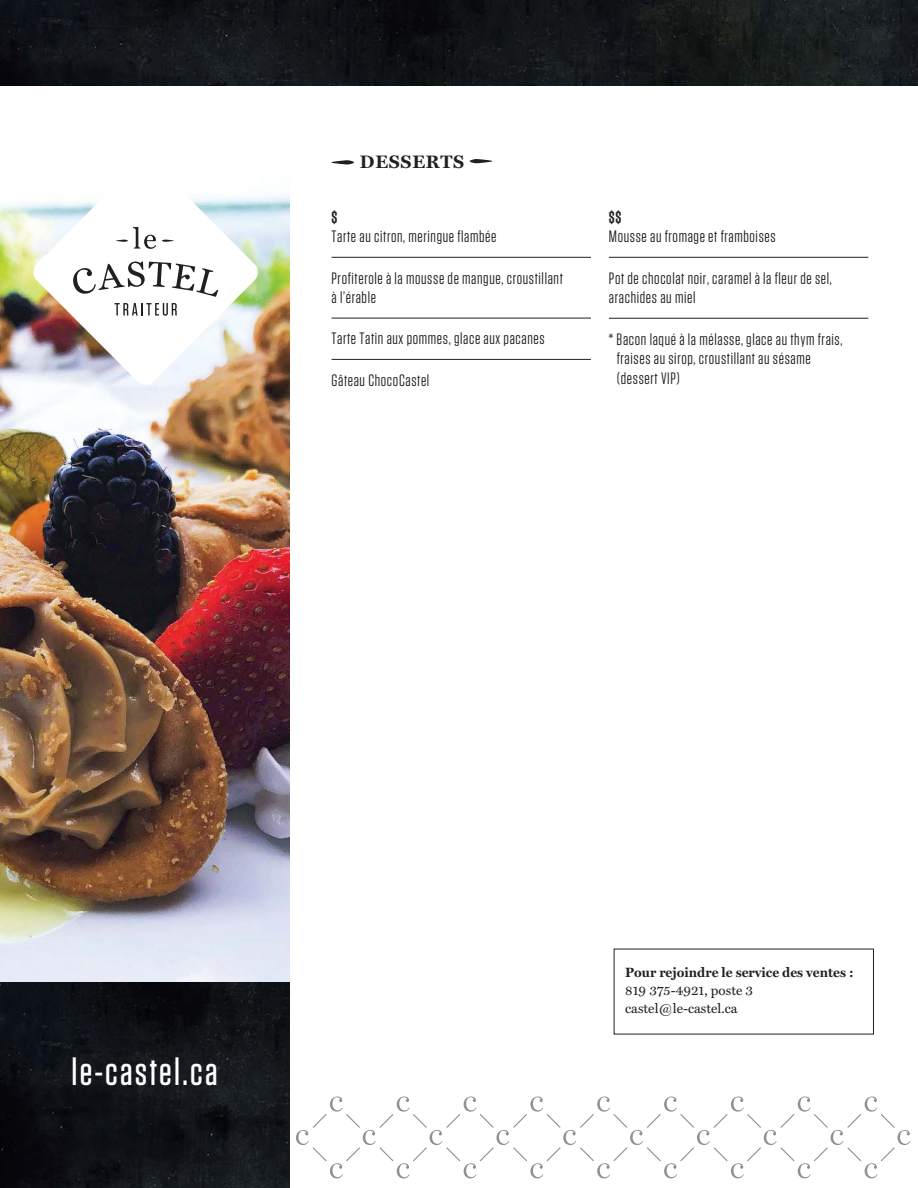
<style>
.page{position:relative;width:918px;height:1188px;background:#fff}
.page>*{position:absolute;margin:0;border:0;box-sizing:border-box;transform-origin:0 0}
.t1{font:500 39px "Tungsten";letter-spacing:.06em;color:#fff}
.t2{font:700 18.15px "Miller Text";letter-spacing:.04em;color:#231f20}
.t3{font:16.5px/19.5px "Tungsten";letter-spacing:.04em;color:#231f20}
.t4{font:600 16.5px "Tungsten";color:#231f20}
.t5{font:13.5px/18px "Miller Text";color:#231f20}
.t6{font:700 13.5px "Miller Text";color:#231f20}
</style>
<div class="page">
<svg style="left:296px;top:1096px;width:614px;height:82px"></svg>
<img style="left:0;top:0;width:918px;height:85px">
<img style="left:0;top:196px;width:289px;height:787px">
<img style="left:0;top:983px;width:289px;height:205px">
<img style="left:34px;top:196px;width:224px;height:189px">
<svg style="left:72px;top:261px;width:146px;height:36px"></svg>
<svg style="left:162px;top:240px;width:12px;height:2px"></svg>
<svg style="left:116px;top:227px;width:40px;height:22px"></svg>
<svg style="left:115px;top:303px;width:62px;height:13px"></svg>
<svg style="left:332px;top:160px;width:22px;height:4px"></svg>
<svg style="left:470px;top:159px;width:22px;height:4px"></svg>
<hr style="left:332px;top:257px;width:259px;height:1px;background:#231f20">
<hr style="left:609px;top:257px;width:259px;height:1px;background:#231f20">
<hr style="left:609px;top:318px;width:259px;height:1px;background:#231f20">
<hr style="left:332px;top:318px;width:259px;height:1px;background:#231f20">
<hr style="left:332px;top:359px;width:259px;height:1px;background:#231f20">
<p class="t2" style="left:360px;top:151px;width:106px">DESSERTS</p>
<p class="t4" style="left:332px;top:208px;width:7px">$</p>
<p class="t3" style="left:332px;top:227px;width:167px">Tarte au citron, meringue flambée</p>
<p class="t3" style="left:332px;top:268px;width:233px">Profiterole à la mousse de mangue, croustillant à l’érable</p>
<p class="t3" style="left:332px;top:329px;width:215px">Tarte Tatin aux pommes, glace aux pacanes</p>
<p class="t3" style="left:332px;top:371px;width:99px">Gâteau ChocoCastel</p>
<p class="t4" style="left:609px;top:208px;width:14px">$$</p>
<p class="t3" style="left:609px;top:227px;width:168px">Mousse au fromage et framboises</p>
<p class="t3" style="left:609px;top:268px;width:224px">Pot de chocolat noir, caramel à la fleur de sel, arachides au miel</p>
<p class="t3" style="left:617px;top:329px;width:227px;text-indent:-8px">* Bacon laqué à la mélasse, glace au thym frais, fraises au sirop, croustillant au sésame (dessert VIP)</p>
<h1 class="t1" style="left:72px;top:1051px;width:147px">le-castel.ca</h1>
<p class="t6" style="left:625px;top:965px;width:230px">Pour rejoindre le service des ventes :</p>
<p class="t5" style="left:625px;top:981px;width:130px">819 375-4921, poste 3 castel@le-castel.ca</p>
</div>
